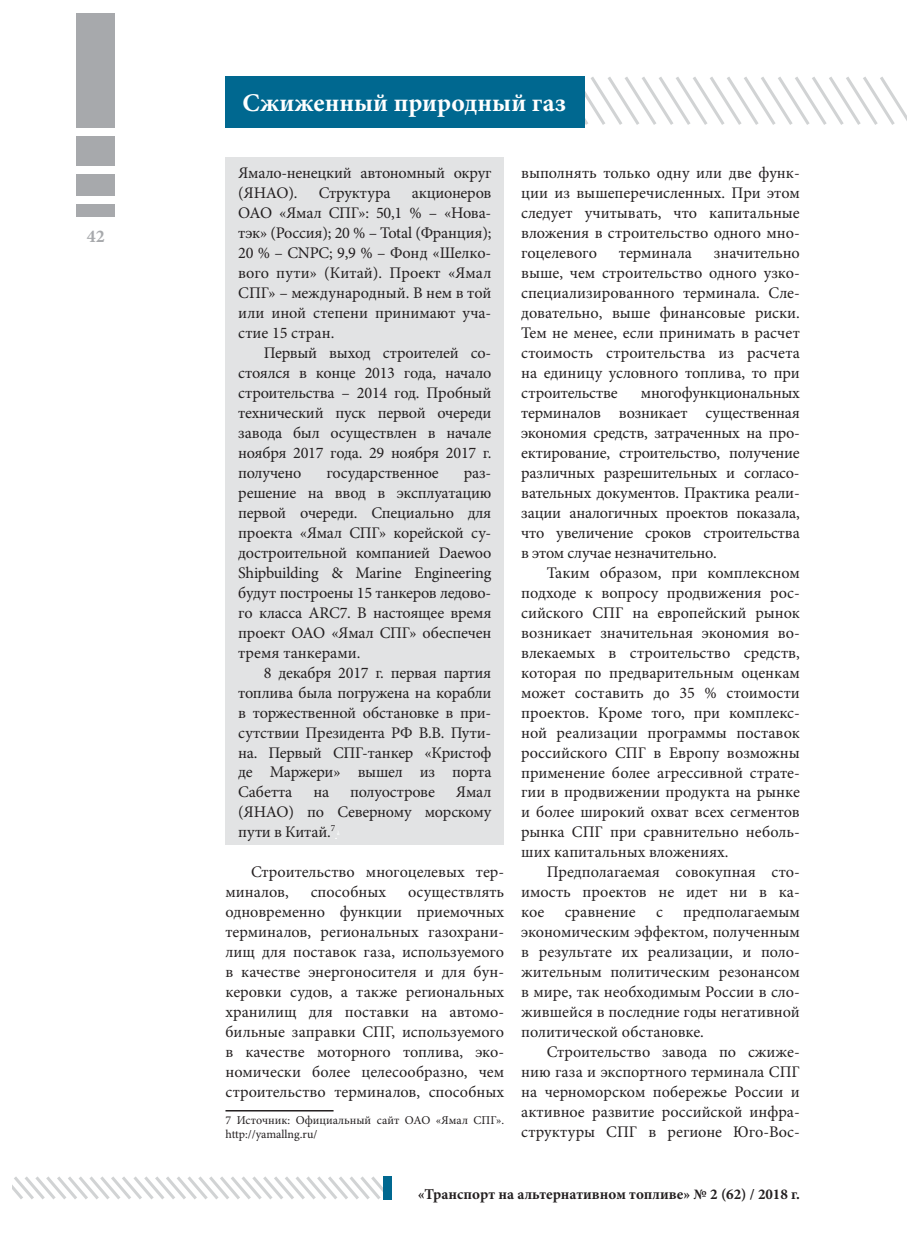
<style>
.page{position:relative;width:919px;height:1259px;background:#fff}
.page>*{position:absolute;margin:0;border:0;box-sizing:border-box;transform-origin:0 0}
.t1{font:700 25.5px "Minion Pro";color:#fff}
.t2{font:700 18px "Minion Pro";color:#a7a9ac}
.t3{font:16.2px/20px "Minion Pro";letter-spacing:-.005em;color:#231f20;text-align:justify}
.t4{font:700 15px "Minion Pro";color:#231f20}
.t5{font:12px/13.5px "Minion Pro";color:#231f20}
</style>
<div class="page">
<div style="left:77px;top:13px;width:38px;height:115px;background:#a7a9ac"></div>
<div style="left:77px;top:136px;width:38px;height:30px;background:#a7a9ac"></div>
<div style="left:77px;top:174px;width:38px;height:22px;background:#a7a9ac"></div>
<div style="left:77px;top:204px;width:38px;height:13px;background:#a7a9ac"></div>
<svg style="left:12px;top:1176px;width:380px;height:24px"></svg>
<svg style="left:383px;top:76px;width:523px;height:49px"></svg>
<div style="left:225px;top:158px;width:279px;height:687px;background:#e2e3e4"></div>
<div style="left:225px;top:77px;width:360px;height:51px;background:#006890"></div>
<hr style="left:225px;top:1110px;width:108px;height:1px;background:#231f20">
<p class="t2" style="left:87px;top:229px;width:19px">42</p>
<h1 class="t1" style="left:242px;top:93px;width:325px">Сжиженный природный газ</h1>
<p class="t3" style="left:238px;top:164px;width:254px">Ямало-ненецкий автономный округ (ЯНАО).</p>
<p class="t3" style="left:319px;top:184px;width:73px">Структура</p>
<p class="t3" style="left:238px;top:184px;width:255px;text-indent:174px">акционеров ОАО «Ямал СПГ»: 50,1 % – «Нова&shy;тэк» (Россия); 20 % – Total (Франция); 20 % – CNPC; 9,9 % – Фонд «Шелко&shy;вого пути» (Китай). Проект «Ямал СПГ» – международный. В нем в той или иной степени принимают уча&shy;стие 15 стран.</p>
<p class="t3" style="left:238px;top:344px;width:254px;text-indent:26px">Первый выход строителей со&shy;стоялся в конце 2013 года, начало строительства – 2014 год. Пробный технический пуск первой очереди завода был осуществлен в начале ноября 2017 года. 29 ноября 2017 г. получено</p>
<p class="t3" style="left:238px;top:464px;width:255px;text-indent:225px">раз&shy;решение на ввод в эксплуатацию первой очереди. Специально для проекта «Ямал СПГ» корейской су&shy;достроительной компанией Daewoo Shipbuilding &amp; Marine Engineering будут построены 15 танкеров ледово&shy;го класса ARC7. В настоящее время проект ОАО «Ямал СПГ» обеспечен тремя танкерами.</p>
<p class="t3" style="left:238px;top:664px;width:255px;text-indent:26px">8 декабря 2017 г. первая партия топлива была погружена на корабли в торжественной обстановке в при&shy;сутствии Президента РФ В.В. Пути&shy;на. Первый СПГ-танкер «Кристоф де Маржери» вышел из порта Сабетта</p>
<p class="t3" style="left:326px;top:464px;width:114px">государственное</p>
<p class="t3" style="left:238px;top:783px;width:254px;text-indent:218px">Ямал (ЯНАО) по Северному морскому пути в Китай.<sup>7</sup> <sup>3</sup></p>
<p class="t3" style="left:225px;top:863px;width:280px;text-indent:26px">Строительство многоцелевых тер&shy;миналов,</p>
<p class="t3" style="left:313px;top:783px;width:17px">на</p>
<p class="t3" style="left:350px;top:783px;width:86px">полуострове</p>
<p class="t3" style="left:311px;top:883px;width:77px">способных</p>
<p class="t3" style="left:225px;top:883px;width:280px;text-indent:183px">осуществлять одновременно функции приемочных терминалов, региональных газохрани&shy;лищ для поставок газа, используемого в качестве энергоносителя и для бун&shy;керовки судов, а также региональных хранилищ для поставки на автомо&shy;бильные заправки СПГ, используемого в качестве моторного топлива, эко&shy;номически более целесообразно, чем строительство терминалов, способных</p>
<p class="t5" style="left:225px;top:1114px;width:280px">7 Источник: Официальный сайт ОАО «Ямал СПГ». http://yamallng.ru/</p>
<p class="t3" style="left:521px;top:164px;width:280px">выполнять только одну или две функ&shy;ции из вышеперечисленных. При этом следует учитывать, что капитальные вложения в строительство одного мно&shy;гоцелевого</p>
<p class="t3" style="left:618px;top:244px;width:75px">терминала</p>
<p class="t3" style="left:521px;top:244px;width:280px;text-indent:193px">значительно выше, чем строительство одного узко&shy;специализированного терминала. Сле&shy;довательно, выше финансовые риски.<br>Тем не менее, если принимать в расчет стоимость строительства из расчета на единицу условного топлива, то при строительстве</p>
<p class="t3" style="left:521px;top:384px;width:280px;text-indent:120px">многофункциональных терминалов возникает существенная экономия средств, затраченных на про&shy;ектирование, строительство, получение различных разрешительных и согласо&shy;вательных документов. Практика реали&shy;зации аналогичных проектов показала, что увеличение сроков строительства в этом случае незначительно.</p>
<p class="t3" style="left:521px;top:564px;width:280px;text-indent:26px">Таким образом, при комплексном подходе к вопросу продвижения рос&shy;сийского СПГ на европейский рынок возникает значительная экономия во&shy;влекаемых в строительство средств, которая по предварительным оценкам может составить до 35 % стоимости проектов. Кроме того, при комплекс&shy;ной реализации программы поставок российского СПГ в Европу возможны применение более агрессивной страте&shy;гии в продвижении продукта на рынке и более широкий охват всех сегментов рынка СПГ при сравнительно неболь&shy;ших капитальных вложениях.</p>
<p class="t3" style="left:521px;top:863px;width:280px;text-indent:26px">Предполагаемая совокупная сто&shy;имость проектов не идет ни в ка&shy;кое</p>
<p class="t3" style="left:521px;top:903px;width:280px;text-indent:162px">предполагаемым экономическим эффектом, полученным в результате их реализации, и поло&shy;жительным политическим резонансом в мире, так необходимым России в сло&shy;жившейся в последние годы негативной политической обстановке.</p>
<p class="t3" style="left:521px;top:1043px;width:280px;text-indent:26px">Строительство завода по сжиже&shy;нию газа и экспортного терминала СПГ на черноморском побережье России и активное развитие российской инфра&shy;структуры СПГ в регионе Юго-Вос-</p>
<p class="t3" style="left:564px;top:903px;width:72px">сравнение</p>
<p class="t3" style="left:656px;top:903px;width:8px">с</p>
<p class="t4" style="left:418px;top:1188px;width:383px">«Транспорт на альтернативном топливе» № 2 (62) / 2018 г.</p>
</div>
